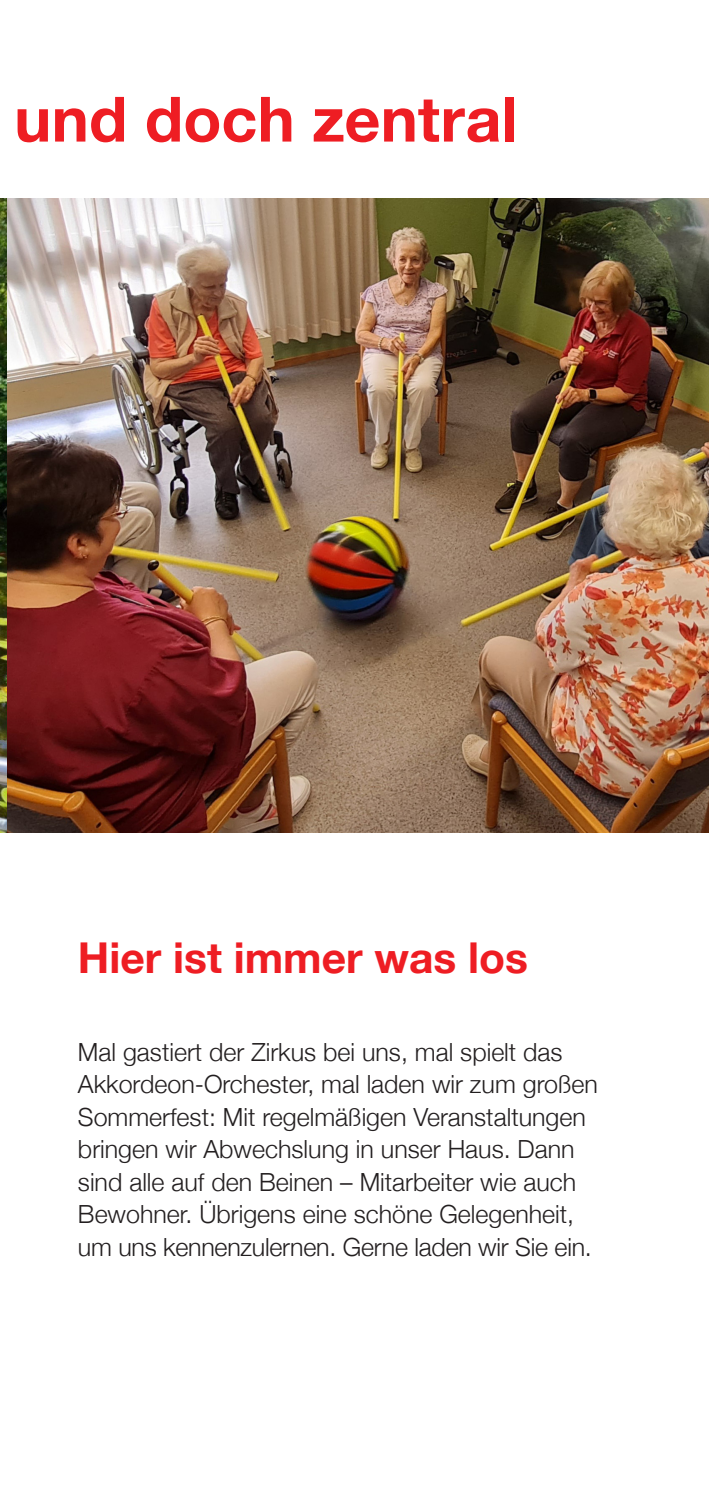
<style>
.page{position:relative;width:709px;height:1503px;background:#fff}
.page>*{position:absolute;margin:0;border:0;box-sizing:border-box;transform-origin:0 0}
.t1{font:700 62.5px "Helvetica Neue";letter-spacing:.005em;color:#ee1d23}
.Headline_Fliesstext_17_pt{font:700 42.5px "Helvetica Neue";color:#ee1d23}
.Fliesstext_10_pt{font:300 25px/32.5px "Helvetica Neue";color:#231f20}
</style>
<div class="page">
<img style="left:7px;top:198px;width:702px;height:634px">
<h1 class="t1" style="left:14px;top:70px;width:505px">und doch zentral</h1>
<p class="Headline_Fliesstext_17_pt" style="left:78px;top:925px;width:451px">Hier ist immer was los</p>
<p class="Fliesstext_10_pt" style="left:78px;top:1033px;width:521px">Mal gastiert der Zirkus bei uns, mal spielt das Akkordeon-Orchester, mal laden wir zum großen Sommerfest: Mit regelmäßigen Veranstaltungen bringen wir Abwechslung in unser Haus. Dann sind alle auf den Beinen – Mitarbeiter wie auch Bewohner. Übrigens eine schöne Gelegenheit, um uns kennenzulernen. Gerne laden wir Sie ein.</p>
</div>
